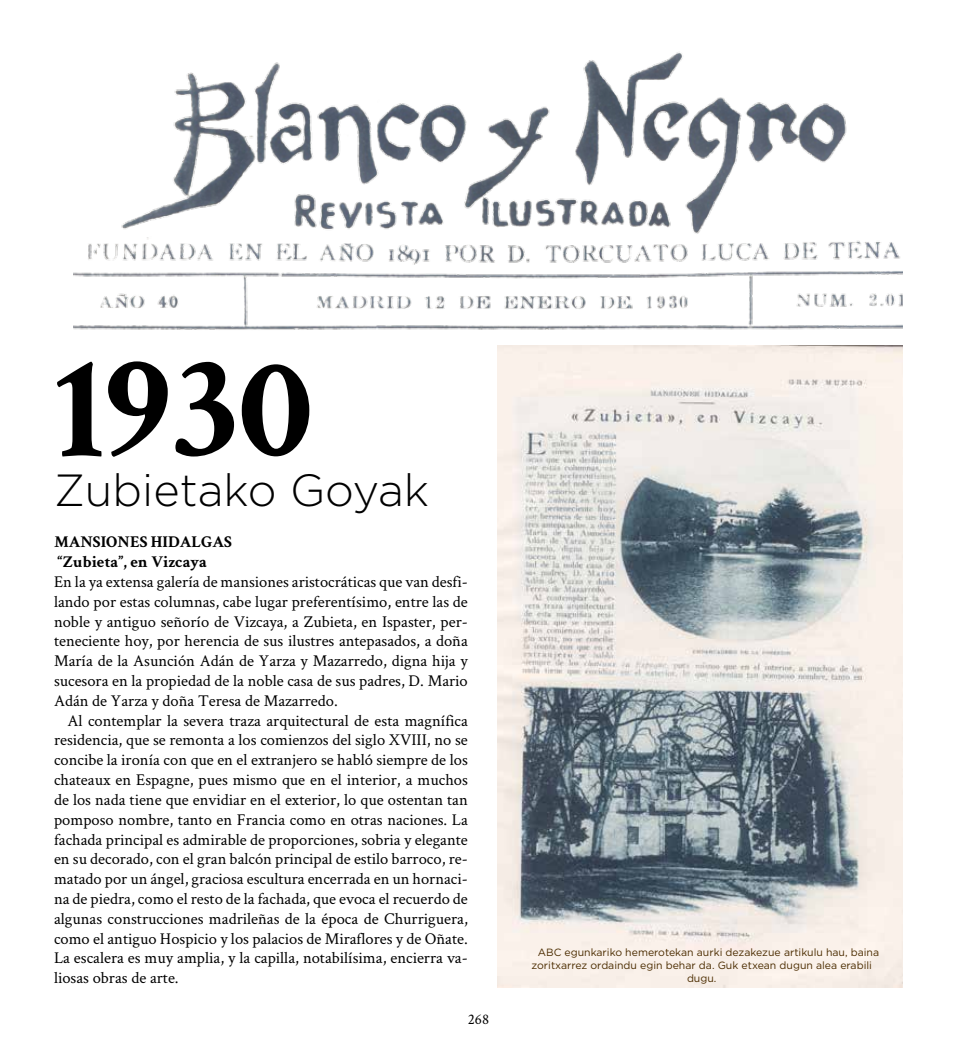
<style>
.page{position:relative;width:957px;height:1042px;background:#fff}
.page>*{position:absolute;margin:0;border:0;box-sizing:border-box;transform-origin:0 0}
.t1{font:700 150px "Crimson Text";color:#000}
.t2{font:300 45px "Gotham";color:#000}
.t3{font:16.5px/19.8px "Crimson Text";color:#000;text-align:justify}
.t4{font:700 16.5px/19.8px "Crimson Text";color:#000}
.t5{font:15px "Crimson Text";color:#000}
.t6{font:10.5px "Gotham";color:#4b2c00}
</style>
<div class="page">
<img style="left:73px;top:52px;width:830px;height:278px">
<img style="left:497px;top:346px;width:406px;height:642px">
<h1 class="t1" style="left:54px;top:316px;width:261px">1930</h1>
<h2 class="t2" style="left:54px;top:462px;width:377px">Zubietako Goyak</h2>
<p class="t4" style="left:54px;top:532px;width:179px">MANSIONES HIDALGAS “Zubieta”, en Vizcaya</p>
<p class="t3" style="left:54px;top:571px;width:415px">En la ya extensa galería de mansiones aristocráticas que van desfi&shy;lando por estas columnas, cabe lugar preferentísimo, entre las de noble y antiguo señorío de Vizcaya, a Zubieta, en Ispaster, per&shy;teneciente hoy, por herencia de sus ilustres antepasados, a doña María de la Asunción Adán de Yarza y Mazarredo, digna hija y sucesora en la propiedad de la noble casa de sus padres, D. Mario Adán de Yarza y doña Teresa de Mazarredo.</p>
<p class="t3" style="left:54px;top:710px;width:415px;text-indent:13px">Al contemplar la severa traza arquitectural de esta magnífica residencia, que se remonta a los comienzos del siglo XVIII, no se concibe la ironía con que en el extranjero se habló siempre de los chateaux en Espagne, pues mismo que en el interior, a muchos de los nada tiene que envidiar en el exterior, lo que ostentan tan pomposo nombre, tanto en Francia como en otras naciones. La fachada principal es admirable de proporciones, sobria y elegante en su decorado, con el gran balcón principal de estilo barroco, re&shy;matado por un ángel, graciosa escultura encerrada en un hornaci&shy;na de piedra, como el resto de la fachada, que evoca el recuerdo de algunas construcciones madrileñas de la época de Churriguera, como el antiguo Hospicio y los palacios de Miraflores y de Oñate.<br>La escalera es muy amplia, y la capilla, notabilísima, encierra va&shy;liosas obras de arte.</p>
<p class="t5" style="left:468px;top:1009px;width:23px">268</p>
<p class="t6" style="left:538px;top:946px;width:343px">ABC egunkariko hemerotekan aurki dezakezue artikulu hau, baina</p>
<p class="t6" style="left:531px;top:958px;width:342px">zoritxarrez ordaindu egin behar da. Guk etxean dugun alea erabili</p>
<p class="t6" style="left:687px;top:971px;width:31px">dugu.</p>
</div>
